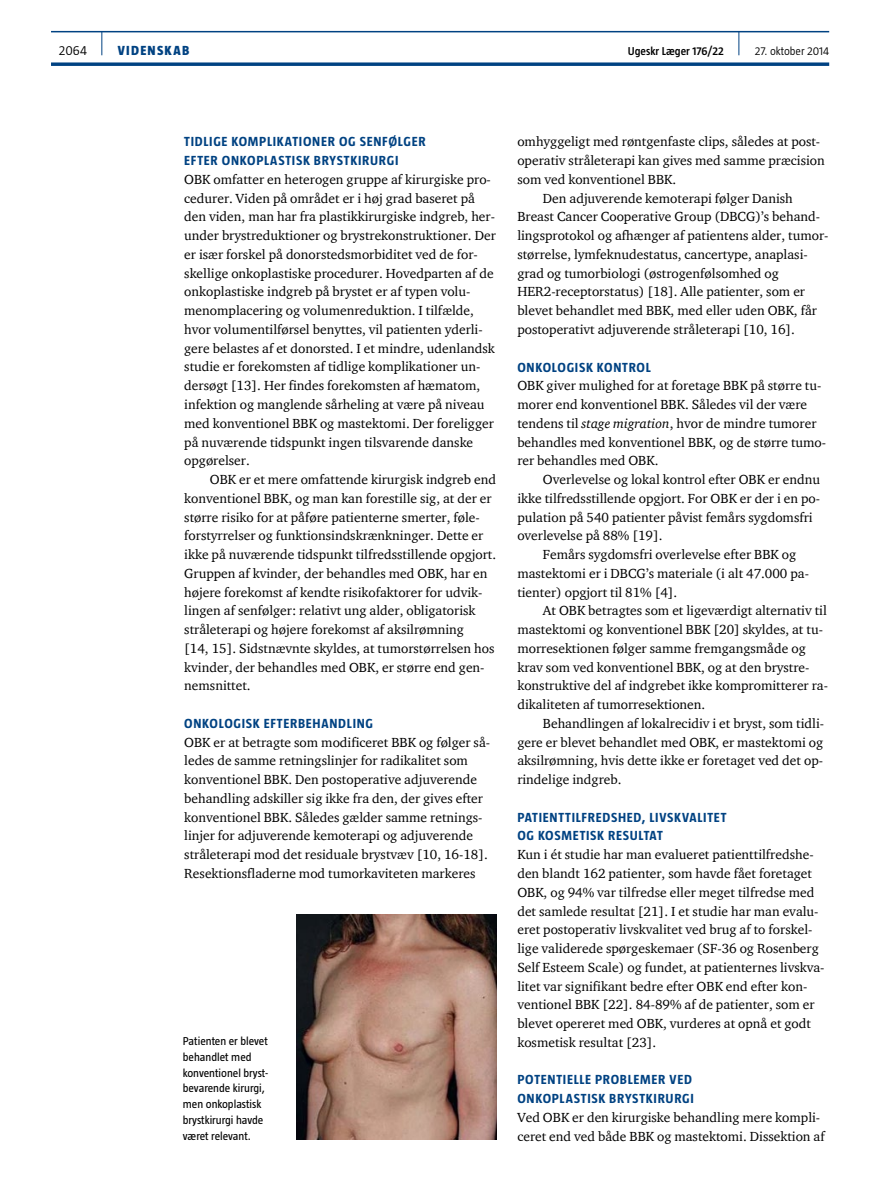
<style>
.page{position:relative;width:893px;height:1191px;background:#fff}
.page>*{position:absolute;margin:0;border:0;box-sizing:border-box;transform-origin:0 0}
.t1{font:13.5px/18.8px "ITC Charter Com";color:#000}
.t2{font:700 13.5px/18.8px "Taz";letter-spacing:.055em;color:#004282}
.t3{font:800 13.5px "Taz";letter-spacing:.095em;color:#004282}
.t4{font:300 13.5px "Taz";color:#000}
.t5{font:11.7px/15.8px "Taz";color:#000}
.t6{font:600 11.7px "Taz";color:#000}
.t7{font:300 11.7px "Taz";color:#000}
.s1{font-style:italic}
</style>
<div class="page">
<hr style="left:51px;top:31px;width:778px;height:1px;background:#004282">
<svg style="left:51px;top:62px;width:778px;height:4px;background:#225b92"></svg>
<svg style="left:101px;top:32px;width:1px;height:23px"></svg>
<svg style="left:738px;top:32px;width:1px;height:23px"></svg>
<img style="left:296px;top:914px;width:200px;height:225px">
<p class="t4" style="left:59px;top:43px;width:29px">2064</p>
<p class="t3" style="left:118px;top:43px;width:73px">VIDENSKAB</p>
<p class="t6" style="left:628px;top:45px;width:98px">Ugeskr Læger 176/22</p>
<p class="t7" style="left:755px;top:45px;width:76px">27. oktober 2014</p>
<p class="t2" style="left:184px;top:132px;width:243px">TIDLIGE KOMPLIKATIONER OG SENFØLGER<br>EFTER ONKOPLASTISK BRYSTKIRURGI</p>
<p class="t1" style="left:184px;top:170px;width:313px">OBK omfatter en heterogen gruppe af kirurgiske pro&shy;cedurer. Viden på området er i høj grad baseret på den viden, man har fra plastikkirurgiske indgreb, her&shy;under brystreduktioner og brystrekonstruktioner. Der er især forskel på donorstedsmorbiditet ved de for&shy;skellige onkoplastiske procedurer. Hovedparten af de onkoplastiske indgreb på brystet er af typen volu&shy;menomplacering og volumenreduktion. I tilfælde, hvor volumentilførsel benyttes, vil patienten yderli&shy;gere belastes af et donorsted. I et mindre, udenlandsk studie er forekomsten af tidlige komplikationer un&shy;dersøgt [13]. Her findes forekomsten af hæmatom, infektion og manglende sårheling at være på niveau med konventionel BBK og mastektomi. Der foreligger på nuværende tidspunkt ingen tilsvarende danske opgørelser.</p>
<p class="t1" style="left:184px;top:470px;width:313px;text-indent:26px">OBK er et mere omfattende kirurgisk indgreb end konventionel BBK, og man kan forestille sig, at der er større risiko for at påføre patienterne smerter, føle&shy;forstyrrelser og funktionsindskrænkninger. Dette er ikke på nuværende tidspunkt tilfredsstillende opgjort.<br>Gruppen af kvinder, der behandles med OBK, har en højere forekomst af kendte risikofaktorer for udvik&shy;lingen af senfølger: relativt ung alder, obligatorisk stråleterapi og højere forekomst af aksilrømning<br>[14, 15]. Sidstnævnte skyldes, at tumorstørrelsen hos kvinder, der behandles med OBK, er større end gen&shy;nemsnittet.</p>
<p class="t2" style="left:184px;top:714px;width:190px">ONKOLOGISK EFTERBEHANDLING</p>
<p class="t1" style="left:184px;top:732px;width:307px">OBK er at betragte som modificeret BBK og følger så&shy;ledes de samme retningslinjer for radikalitet som konventionel BBK. Den postoperative adjuverende behandling adskiller sig ikke fra den, der gives efter konventionel BBK. Således gælder samme retnings&shy;linjer for adjuverende kemoterapi og adjuverende stråleterapi mod det residuale brystvæv [10, 16-18].<br>Resektionsfladerne mod tumorkaviteten markeres</p>
<p class="t5" style="left:183px;top:1033px;width:87px">Patienten er blevet behandlet med konventionel bryst&shy;bevarende kirurgi, men onkoplastisk brystkirurgi havde været relevant.</p>
<p class="t1" style="left:517px;top:132px;width:304px">omhyggeligt med røntgenfaste clips, således at post-</p>
<p class="t1" style="left:517px;top:151px;width:309px">operativ stråleterapi kan gives med samme præcision</p>
<p class="t1" style="left:517px;top:170px;width:160px">som ved konventionel BBK.</p>
<p class="t1" style="left:543px;top:188px;width:251px">Den adjuverende kemoterapi følger Danish</p>
<p class="t1" style="left:517px;top:207px;width:304px">Breast Cancer Cooperative Group (DBCG)’s behand-</p>
<p class="t1" style="left:517px;top:226px;width:313px">lingsprotokol og afhænger af patientens alder, tumor-</p>
<p class="t1" style="left:517px;top:245px;width:292px">størrelse, lymfeknudestatus, cancertype, anaplasi-</p>
<p class="t1" style="left:517px;top:263px;width:263px">grad og tumorbiologi (østrogenfølsomhed og</p>
<p class="t1" style="left:517px;top:282px;width:289px">HER2-receptorstatus) [18]. Alle patienter, som er</p>
<p class="t1" style="left:517px;top:301px;width:301px">blevet behandlet med BBK, med eller uden OBK, får</p>
<p class="t1" style="left:517px;top:320px;width:279px">postoperativt adjuverende stråleterapi [10, 16].</p>
<p class="t2" style="left:517px;top:357px;width:135px">ONKOLOGISK KONTROL</p>
<p class="t1" style="left:517px;top:376px;width:310px">OBK giver mulighed for at foretage BBK på større tu&shy;morer end konventionel BBK. Således vil der være tendens til <span class="s1">stage migration</span>, hvor de mindre tumorer behandles med konventionel BBK, og de større tumo&shy;rer behandles med OBK.</p>
<p class="t1" style="left:543px;top:470px;width:279px">Overlevelse og lokal kontrol efter OBK er endnu</p>
<p class="t1" style="left:517px;top:488px;width:304px">ikke tilfredsstillende opgjort. For OBK er der i en po-</p>
<p class="t1" style="left:517px;top:507px;width:297px">pulation på 540 patienter påvist femårs sygdomsfri</p>
<p class="t1" style="left:517px;top:526px;width:147px">overlevelse på 88% [19].</p>
<p class="t1" style="left:543px;top:545px;width:255px">Femårs sygdomsfri overlevelse efter BBK og</p>
<p class="t1" style="left:517px;top:563px;width:293px">mastektomi er i DBCG’s materiale (i alt 47.000 pa-</p>
<p class="t1" style="left:517px;top:582px;width:162px">tienter) opgjort til 81% [4].</p>
<p class="t1" style="left:543px;top:601px;width:285px">At OBK betragtes som et ligeværdigt alternativ til</p>
<p class="t1" style="left:517px;top:620px;width:307px">mastektomi og konventionel BBK [20] skyldes, at tu-</p>
<p class="t1" style="left:517px;top:638px;width:290px">morresektionen følger samme fremgangsmåde og</p>
<p class="t1" style="left:517px;top:657px;width:294px">krav som ved konventionel BBK, og at den brystre-</p>
<p class="t1" style="left:517px;top:676px;width:312px">konstruktive del af indgrebet ikke kompromitterer ra-</p>
<p class="t1" style="left:517px;top:695px;width:190px">dikaliteten af tumorresektionen.</p>
<p class="t1" style="left:543px;top:713px;width:283px">Behandlingen af lokalrecidiv i et bryst, som tidli-</p>
<p class="t1" style="left:517px;top:732px;width:307px">gere er blevet behandlet med OBK, er mastektomi og</p>
<p class="t1" style="left:517px;top:751px;width:307px">aksilrømning, hvis dette ikke er foretaget ved det op-</p>
<p class="t1" style="left:517px;top:770px;width:106px">rindelige indgreb.</p>
<p class="t2" style="left:517px;top:807px;width:211px">PATIENTTILFREDSHED, LIVSKVALITET<br>OG KOSMETISK RESULTAT</p>
<p class="t1" style="left:517px;top:845px;width:309px">Kun i ét studie har man evalueret patienttilfredshe&shy;den blandt 162 patienter, som havde fået foretaget OBK, og 94% var tilfredse eller meget tilfredse med det samlede resultat [21]. I et studie har man evalu&shy;eret postoperativ livskvalitet ved brug af to forskel&shy;lige validerede spørgeskemaer (SF-36 og Rosenberg Self Esteem Scale) og fundet, at patienternes livskva&shy;litet var signifikant bedre efter OBK end efter kon&shy;ventionel BBK [22]. 84-89% af de patienter, som er blevet opereret med OBK, vurderes at opnå et godt kosmetisk resultat [23].</p>
<p class="t2" style="left:517px;top:1070px;width:178px">POTENTIELLE PROBLEMER VED<br>ONKOPLASTISK BRYSTKIRURGI</p>
<p class="t1" style="left:517px;top:1107px;width:309px">Ved OBK er den kirurgiske behandling mere kompli&shy;ceret end ved både BBK og mastektomi. Dissektion af</p>
</div>
